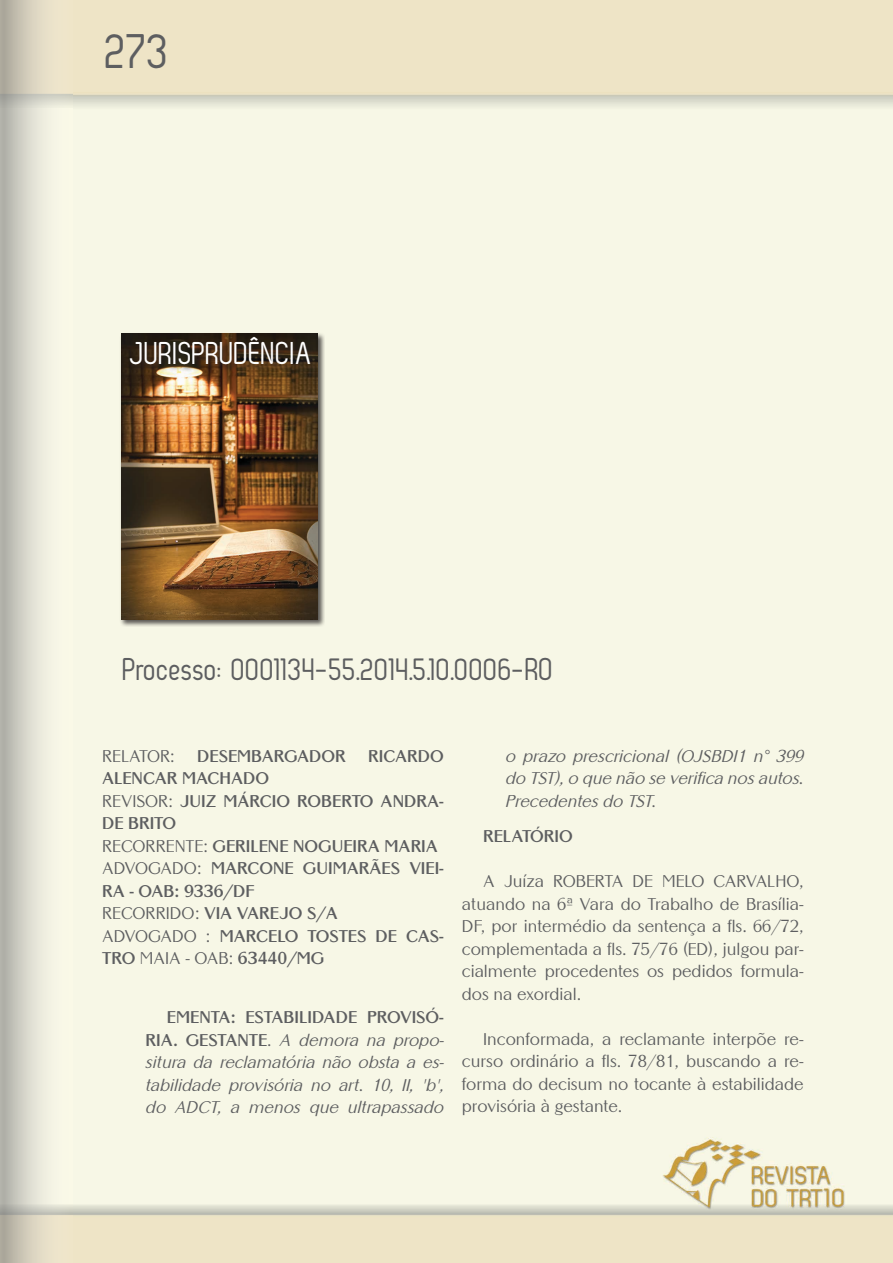
<style>
.page{position:relative;width:893px;height:1263px;background:#fff}
.page>*{position:absolute;margin:0;border:0;box-sizing:border-box;transform-origin:0 0}
.t1{font:49.5px "Zag";color:#5d5e60}
.t2{font:31.5px "Zag";color:#5d5e60}
.t3{font:31.5px "Zag";color:#fff}
.t4{font:16.5px/22.5px "Altrincham";color:#5d5e60;text-align:justify}
.t5{font:italic 16.5px/22.5px "Altrincham";color:#5d5e60;text-align:justify}
.t6{font:700 16.5px/22.5px "Altrincham";color:#5d5e60}
.s1{font-weight:400}
.s2{font-weight:700;font-style:normal}
</style>
<div class="page">
<img style="left:89px;top:0;width:804px;height:1263px">
<div style="left:119px;top:332px;width:206px;height:295px;background:#231f20;opacity:.75"></div>
<img style="left:121px;top:334px;width:197px;height:286px">
<div style="left:129px;top:336px;width:188px;height:36px;background:#231f20;opacity:.75"></div>
<h1 class="t1" style="left:106px;top:24px;width:66px">273</h1>
<h2 class="t3" style="left:130px;top:336px;width:183px">JURISPRUDÊNCIA</h2>
<h2 class="t2" style="left:123px;top:652px;width:432px">Processo: 0001134-55.2014.5.10.0006-RO</h2>
<p class="t4" style="left:102px;top:744px;width:74px">RELATOR:</p>
<p class="t6" style="left:197px;top:744px;width:150px">DESEMBARGADOR</p>
<p class="t6" style="left:368px;top:744px;width:77px">RICARDO</p>
<p class="t6" style="left:102px;top:767px;width:343px">ALENCAR MACHADO<br><span class="s1">REVISOR:</span> JUIZ MÁRCIO ROBERTO ANDRA-<br>DE BRITO<br><span class="s1">RECORRENTE:</span> GERILENE NOGUEIRA MARIA<br><span class="s1">ADVOGADO:</span> MARCONE GUIMARÃES VIEI-<br>RA - OAB: 9336/DF<br><span class="s1">RECORRIDO:</span> VIA VAREJO S/A<br><span class="s1">ADVOGADO :</span> MARCELO TOSTES DE CAS-<br>TRO <span class="s1">MAIA - OAB:</span> 63440/MG</p>
<p class="t5" style="left:146px;top:1006px;width:300px;text-indent:21px"><span class="s2">EMENTA: ESTABILIDADE PROVISÓ-RIA. GESTANTE</span>. A demora na propo&shy;situra da reclamatória não obsta a es&shy;tabilidade provisória no art. 10, II, 'b', do ADCT, a menos que ultrapassado</p>
<p class="t5" style="left:505px;top:744px;width:300px">o prazo prescricional (OJSBDI1 n° 399 do TST), o que não se verifica nos autos.<br>Precedentes do TST.</p>
<p class="t6" style="left:483px;top:825px;width:91px">RELATÓRIO</p>
<p class="t4" style="left:462px;top:870px;width:343px;text-indent:21px">A Juíza ROBERTA DE MELO CARVALHO, atuando na 6ª Vara do Trabalho de Brasília-DF, por intermédio da sentença a fls. 66/72, complementada a fls. 75/76 (ED), julgou par&shy;cialmente procedentes os pedidos formula&shy;dos na exordial.</p>
<p class="t4" style="left:462px;top:1028px;width:343px;text-indent:21px">Inconformada, a reclamante interpõe re&shy;curso ordinário a fls. 78/81, buscando a re&shy;forma do decisum no tocante à estabilidade provisória à gestante.</p>
</div>
